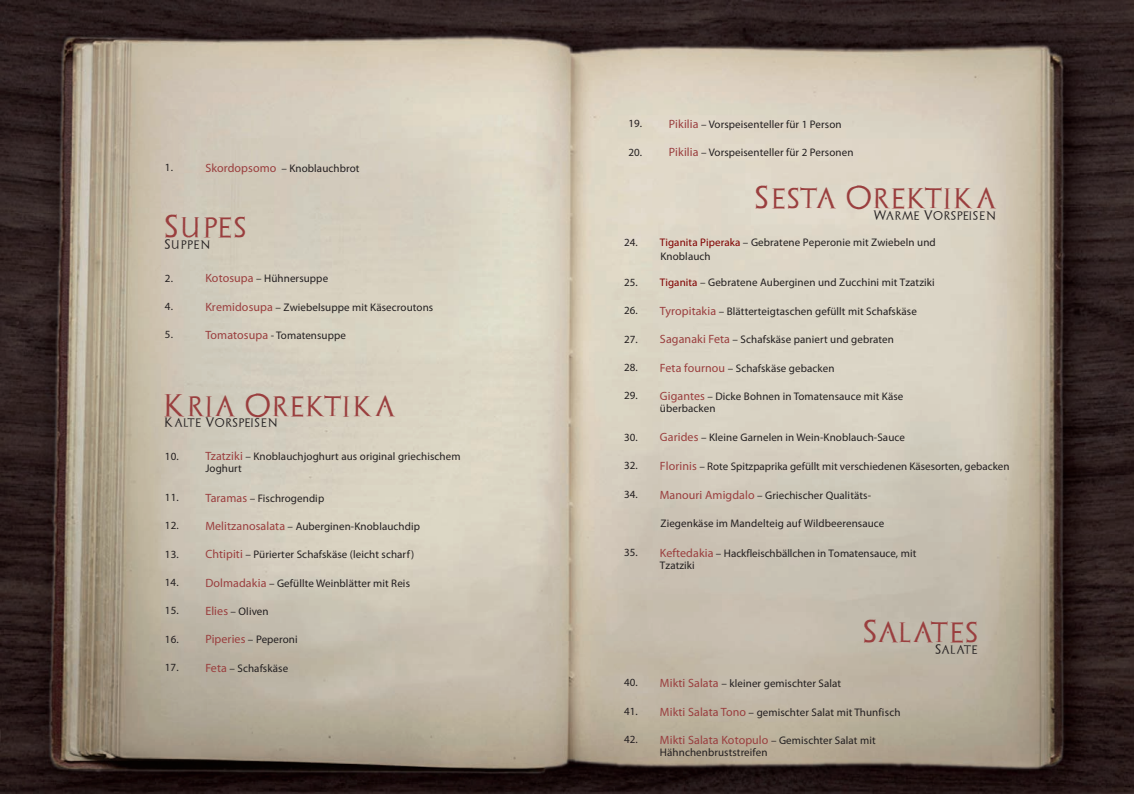
<style>
.page{position:relative;width:1134px;height:794px;background:#fff}
.page>*{position:absolute;margin:0;border:0;box-sizing:border-box;transform-origin:0 0}
.t1{font:24px "Archeologicaps";letter-spacing:.065em;color:#9a3e3e}
.t2{font:11px/12px "Myriad Pro";letter-spacing:.01em;color:#231f20}
.t3{font:10px "Archeologicaps";letter-spacing:.05em;color:#231f20}
.s1{font-size:12px;color:#9a3e3e}
.s2{color:#800000}
</style>
<div class="page">
<img style="left:1101px;top:0;width:33px;height:794px">
<img style="left:33px;top:784px;width:1068px;height:10px">
<img style="left:0;top:0;width:1114px;height:784px">
<p class="t2" style="left:165px;top:161px;width:10px">1.</p>
<p class="t2" style="left:205px;top:162px;width:156px"><span class="s1">Skordopsomo</span> – Knoblauchbrot</p>
<h1 class="t1" style="left:165px;top:212px;width:82px">SUPES</h1>
<p class="t3" style="left:165px;top:238px;width:47px">SUPPEN</p>
<p class="t2" style="left:165px;top:272px;width:10px">2.</p>
<p class="t2" style="left:205px;top:272px;width:124px"><span class="s1">Kotosupa</span> – Hühnersuppe</p>
<p class="t2" style="left:165px;top:300px;width:10px">4.</p>
<p class="t2" style="left:205px;top:301px;width:229px"><span class="s1">Kremidosupa</span> – Zwiebelsuppe mit Käsecroutons</p>
<p class="t2" style="left:165px;top:328px;width:10px">5.</p>
<p class="t2" style="left:205px;top:329px;width:142px"><span class="s1">Tomatosupa</span> - Tomatensuppe</p>
<h1 class="t1" style="left:165px;top:390px;width:232px">KRIA OREKTIKA</h1>
<p class="t3" style="left:165px;top:416px;width:114px">KALTE VORSPEISEN</p>
<p class="t2" style="left:205px;top:450px;width:257px;text-indent:-40px">10. <span class="s1">Tzatziki</span> – Knoblauchjoghurt aus original griechischem<br>Joghurt</p>
<p class="t2" style="left:165px;top:492px;width:161px">11. <span class="s1">Taramas</span> – Fischrogendip</p>
<p class="t2" style="left:165px;top:520px;width:257px">12. <span class="s1">Melitzanosalata</span> – Auberginen-Knoblauchdip</p>
<p class="t2" style="left:165px;top:548px;width:251px">13. <span class="s1">Chtipiti</span> – Pürierter Schafskäse (leicht scharf)</p>
<p class="t2" style="left:165px;top:577px;width:247px">14. <span class="s1">Dolmadakia</span> – Gefüllte Weinblätter mit Reis</p>
<p class="t2" style="left:165px;top:605px;width:105px">15. <span class="s1">Elies</span> – Oliven</p>
<p class="t2" style="left:165px;top:633px;width:134px">16. <span class="s1">Piperies</span> – Peperoni</p>
<p class="t2" style="left:165px;top:662px;width:125px">17. <span class="s1">Feta</span> – Schafskäse</p>
<p class="t2" style="left:628px;top:118px;width:215px">19. <span class="s1">Pikilia</span> – Vorspeisenteller für 1 Person</p>
<p class="t2" style="left:628px;top:146px;width:226px">20. <span class="s1">Pikilia</span> – Vorspeisenteller für 2 Personen</p>
<p class="t1" style="left:755px;top:183px;width:242px">SESTA OREKTIKA</p>
<p class="t3" style="left:873px;top:209px;width:124px">WARME VORSPEISEN</p>
<p class="t2" style="left:660px;top:236px;width:277px;line-height:13.2px;text-indent:-36px">24. <span class="s2">Tiganita Piperaka</span> – Gebratene Peperonie mit Zwiebeln und<br>Knoblauch</p>
<p class="t2" style="left:624px;top:276px;width:312px">25. <span class="s2">Tiganita</span> – Gebratene Auberginen und Zucchini mit Tzatziki</p>
<p class="t2" style="left:624px;top:305px;width:294px">26. <span class="s1">Tyropitakia</span> – Blätterteigtaschen gefüllt mit Schafskäse</p>
<p class="t2" style="left:624px;top:333px;width:271px">27. <span class="s1">Saganaki Feta</span> – Schafskäse paniert und gebraten</p>
<p class="t2" style="left:624px;top:362px;width:212px">28. <span class="s1">Feta fournou</span> – Schafskäse gebacken</p>
<p class="t2" style="left:660px;top:390px;width:245px;text-indent:-36px">29. <span class="s1">Gigantes</span> – Dicke Bohnen in Tomatensauce mit Käse überbacken</p>
<p class="t2" style="left:624px;top:431px;width:282px">30. <span class="s1">Garides</span> – Kleine Garnelen in Wein-Knoblauch-Sauce</p>
<p class="t2" style="left:624px;top:460px;width:387px">32. <span class="s1">Florinis</span> – Rote Spitzpaprika gefüllt mit verschiedenen Käsesorten, gebacken</p>
<p class="t2" style="left:624px;top:489px;width:248px">34. <span class="s1">Manouri Amigdalo</span> – Griechischer Qualitäts-</p>
<p class="t2" style="left:660px;top:517px;width:225px">Ziegenkäse im Mandelteig auf Wildbeerensauce</p>
<p class="t2" style="left:660px;top:546px;width:258px;text-indent:-36px">35. <span class="s1">Keftedakia</span> – Hackfleischbällchen in Tomatensauce, mit<br>Tzatziki</p>
<h1 class="t1" style="left:863px;top:617px;width:115px">SALATES</h1>
<p class="t3" style="left:935px;top:643px;width:43px">SALATE</p>
<p class="t2" style="left:624px;top:677px;width:219px">40. <span class="s1">Mikti Salata</span> – kleiner gemischter Salat</p>
<p class="t2" style="left:624px;top:705px;width:278px">41. <span class="s1">Mikti Salata Tono</span> – gemischter Salat mit Thunfisch</p>
<p class="t2" style="left:660px;top:734px;width:217px;text-indent:-36px">42. <span class="s1">Mikti Salata Kotopulo</span> – Gemischter Salat mit<br>Hähnchenbruststreifen</p>
</div>
